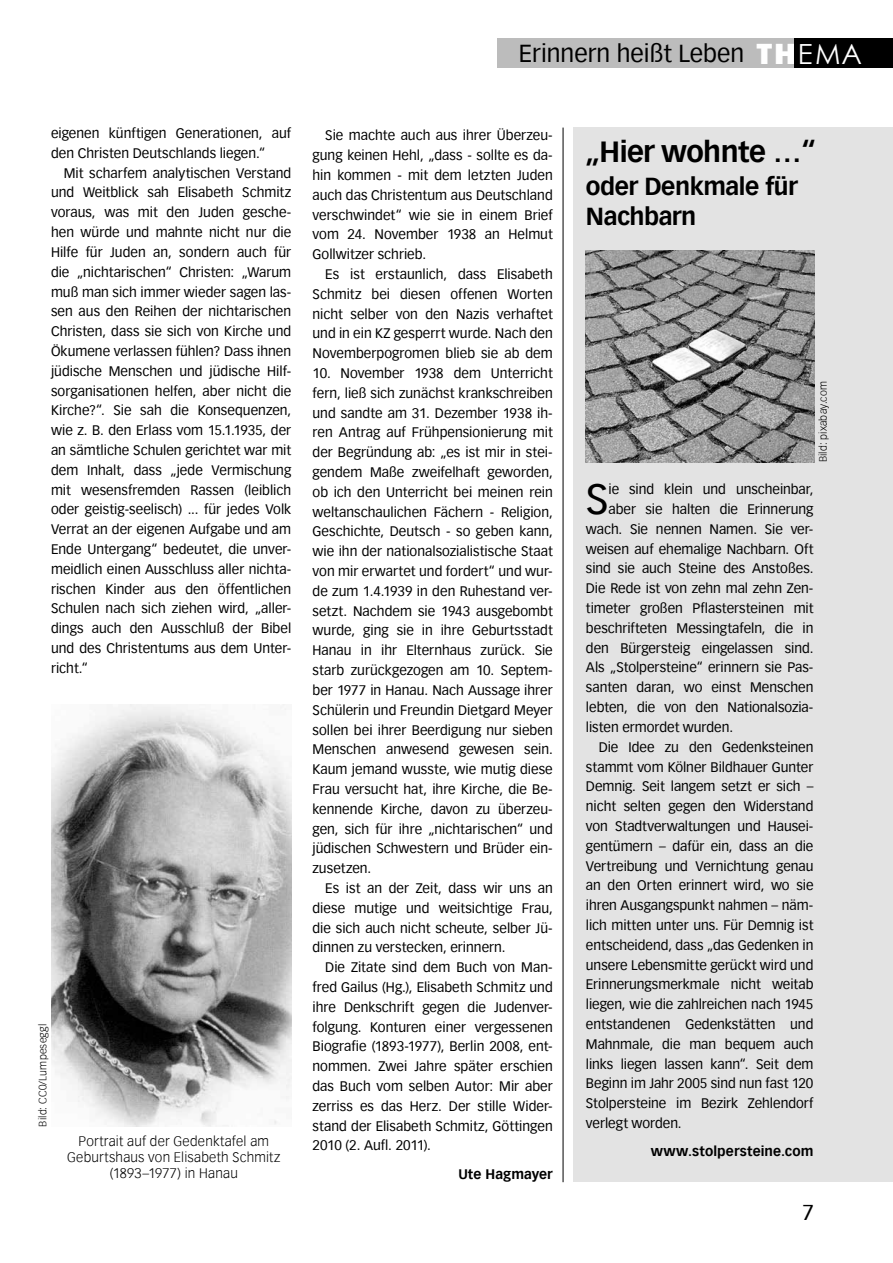
<style>
.page{position:relative;width:893px;height:1263px;background:#fff}
.page>*{position:absolute;margin:0;border:0;box-sizing:border-box;transform-origin:0 0}
.t1{font:41.25px "Vectora Com";color:#000}
.t2{font:700 28.5px "Vectora Com";letter-spacing:-.02em;color:#000}
.t3{font:24px "Vectora Com";color:#000}
.t4{font:700 24px/30px "Vectora Com";letter-spacing:-.02em;color:#000}
.t5{font:21px "Vectora Com";color:#000}
.t6{font:13.5px/19.8px "Vectora Com";color:#000;text-align:justify}
.t7{font:300 13.5px/16.2px "Vectora Com";letter-spacing:.015em;color:#000;text-align:center}
.t8{font:700 13.5px "Vectora Com";letter-spacing:.005em;color:#000}
.t9{font:300 10.5px "Vectora Com";letter-spacing:.015em;color:#000}
.s1{font-family:"Franklin Gothic";font-weight:800;font-size:30px;color:#fff}
.s2{font-family:"Century Gothic";font-size:27.75px;color:#fff}
</style>
<div class="page">
<div style="left:573px;top:128px;width:320px;height:1054px;background:#e3e3e3"></div>
<div style="left:497px;top:38px;width:251px;height:30px;background:#bcbcbc"></div>
<div style="left:748px;top:38px;width:48px;height:30px;background:#bcbcbc"></div>
<div style="left:794px;top:38px;width:99px;height:30px;background:#000"></div>
<img style="left:51px;top:704px;width:241px;height:422px">
<hr style="left:563px;top:128px;width:1px;height:1054px;background:#000">
<img style="left:585px;top:251px;width:229px;height:211px">
<h3 class="t3" style="left:519px;top:40px;width:345px">Erinnern heißt Leben <span class="s1">TH</span><span class="s2">EMA</span></h3>
<p class="t6" style="left:51px;top:123px;width:242px">eigenen künftigen Generationen, auf den Christen Deutschlands liegen.“</p>
<p class="t6" style="left:51px;top:163px;width:242px;text-indent:13px">Mit scharfem analytischen Verstand und Weitblick sah Elisabeth Schmitz voraus, was mit den Juden gesche&shy;hen würde und mahnte nicht nur die Hilfe für Juden an, sondern auch für die „nichtarischen“ Christen: „Warum muß man sich immer wieder sagen las&shy;sen aus den Reihen der nichtarischen Christen, dass sie sich von Kirche und Ökumene verlassen fühlen? Dass ihnen jüdische Menschen und jüdische Hilf&shy;sorganisationen helfen, aber nicht die Kirche?“. Sie sah die Konsequenzen, wie z. B. den Erlass vom 15.1.1935, der an sämtliche Schulen gerichtet war mit dem Inhalt, dass „jede Vermischung mit wesensfremden Rassen (leiblich oder geistig-seelisch) ... für jedes Volk Verrat an der eigenen Aufgabe und am Ende Untergang“ bedeutet, die unver&shy;meidlich einen Ausschluss aller nichta&shy;rischen Kinder aus den öffentlichen Schulen nach sich ziehen wird, „aller&shy;dings auch den Ausschluß der Bibel und des Christentums aus dem Unter&shy;richt.“</p>
<p class="t9" style="left:36px;top:1126px;width:104px;rotate:-90deg">Bild: CC0/Lumpeseggl</p>
<p class="t7" style="left:67px;top:1133px;width:215px">Portrait auf der Gedenktafel am<br>Geburtshaus von Elisabeth Schmitz (1893–1977) in Hanau</p>
<p class="t6" style="left:313px;top:126px;width:242px;text-indent:13px">Sie machte auch aus ihrer Überzeu&shy;gung keinen Hehl, „dass - sollte es da&shy;hin kommen - mit dem letzten Juden auch das Christentum aus Deutschland verschwindet“ wie sie in einem Brief vom 24. November 1938 an Helmut Gollwitzer schrieb.</p>
<p class="t6" style="left:313px;top:264px;width:242px;text-indent:13px">Es ist erstaunlich, dass Elisabeth Schmitz bei diesen offenen Worten nicht selber von den Nazis verhaftet und in ein KZ gesperrt wurde. Nach den Novemberpogromen blieb sie ab dem</p>
<p class="t6" style="left:313px;top:363px;width:242px">10. November 1938 dem Unterricht fern, ließ sich zunächst krankschreiben und sandte am 31. Dezember 1938 ih&shy;ren Antrag auf Frühpensionierung mit der Begründung ab: „es ist mir in stei&shy;gendem Maße zweifelhaft geworden, ob ich den Unterricht bei meinen rein weltanschaulichen Fächern - Religion, Geschichte, Deutsch - so geben kann, wie ihn der nationalsozialistische Staat von mir erwartet und fordert“ und wur&shy;de zum 1.4.1939 in den Ruhestand ver&shy;setzt. Nachdem sie 1943 ausgebombt wurde, ging sie in ihre Geburtsstadt Hanau in ihr Elternhaus zurück. Sie starb zurückgezogen am 10. Septem&shy;ber 1977 in Hanau. Nach Aussage ihrer Schülerin und Freundin Dietgard Meyer sollen bei ihrer Beerdigung nur sieben Menschen anwesend gewesen sein.<br>Kaum jemand wusste, wie mutig diese Frau versucht hat, ihre Kirche, die Be&shy;kennende Kirche, davon zu überzeu&shy;gen, sich für ihre „nichtarischen“ und jüdischen Schwestern und Brüder ein&shy;zusetzen.</p>
<p class="t6" style="left:313px;top:878px;width:242px;text-indent:13px">Es ist an der Zeit, dass wir uns an diese mutige und weitsichtige Frau, die sich auch nicht scheute, selber Jü&shy;dinnen zu verstecken, erinnern.</p>
<p class="t6" style="left:313px;top:957px;width:242px;text-indent:13px">Die Zitate sind dem Buch von Man&shy;fred Gailus (Hg.), Elisabeth Schmitz und ihre Denkschrift gegen die Judenver&shy;folgung. Konturen einer vergessenen Biografie (1893-1977), Berlin 2008, ent&shy;nommen. Zwei Jahre später erschien das Buch vom selben Autor: Mir aber zerriss es das Herz. Der stille Wider&shy;stand der Elisabeth Schmitz, Göttingen 2010 (2. Aufl. 2011).</p>
<p class="t8" style="left:458px;top:1166px;width:96px">Ute Hagmayer</p>
<h2 class="t2" style="left:586px;top:135px;width:231px">„Hier wohnte …“</h2>
<h3 class="t4" style="left:586px;top:172px;width:213px">oder Denkmale für<br>Nachbarn</h3>
<p class="t9" style="left:817px;top:462px;width:83px;rotate:-90deg">Bild: pixabay.com</p>
<h1 class="t1" style="left:586px;top:474px;width:24px">S</h1>
<p class="t6" style="left:608px;top:479px;width:206px">ie sind klein und unscheinbar,</p>
<p class="t6" style="left:608px;top:499px;width:206px">aber sie halten die Erinnerung</p>
<p class="t6" style="left:586px;top:519px;width:229px">wach. Sie nennen Namen. Sie ver-</p>
<p class="t6" style="left:586px;top:539px;width:229px">weisen auf ehemalige Nachbarn. Oft</p>
<p class="t6" style="left:586px;top:559px;width:229px">sind sie auch Steine des Anstoßes.</p>
<p class="t6" style="left:586px;top:579px;width:229px">Die Rede ist von zehn mal zehn Zen-</p>
<p class="t6" style="left:586px;top:598px;width:229px">timeter großen Pflastersteinen mit</p>
<p class="t6" style="left:586px;top:618px;width:229px">beschrifteten Messingtafeln, die in</p>
<p class="t6" style="left:586px;top:638px;width:229px">den Bürgersteig eingelassen sind.</p>
<p class="t6" style="left:586px;top:658px;width:229px">Als „Stolpersteine“ erinnern sie Pas-</p>
<p class="t6" style="left:586px;top:678px;width:229px">santen daran, wo einst Menschen</p>
<p class="t6" style="left:586px;top:697px;width:229px">lebten, die von den Nationalsozia-</p>
<p class="t6" style="left:586px;top:717px;width:149px">listen ermordet wurden.</p>
<p class="t6" style="left:599px;top:737px;width:216px">Die Idee zu den Gedenksteinen</p>
<p class="t6" style="left:586px;top:757px;width:229px">stammt vom Kölner Bildhauer Gunter</p>
<p class="t6" style="left:586px;top:777px;width:229px">Demnig. Seit langem setzt er sich –</p>
<p class="t6" style="left:586px;top:796px;width:229px">nicht selten gegen den Widerstand</p>
<p class="t6" style="left:586px;top:816px;width:229px">von Stadtverwaltungen und Hausei-</p>
<p class="t6" style="left:586px;top:836px;width:229px">gentümern – dafür ein, dass an die</p>
<p class="t6" style="left:586px;top:856px;width:229px">Vertreibung und Vernichtung genau</p>
<p class="t6" style="left:586px;top:876px;width:229px">an den Orten erinnert wird, wo sie</p>
<p class="t6" style="left:586px;top:895px;width:229px">ihren Ausgangspunkt nahmen – näm-</p>
<p class="t6" style="left:586px;top:915px;width:229px">lich mitten unter uns. Für Demnig ist</p>
<p class="t6" style="left:586px;top:935px;width:229px">entscheidend, dass „das Gedenken in</p>
<p class="t6" style="left:586px;top:955px;width:229px">unsere Lebensmitte gerückt wird und</p>
<p class="t6" style="left:586px;top:975px;width:229px">Erinnerungsmerkmale nicht weitab</p>
<p class="t6" style="left:586px;top:994px;width:229px">liegen, wie die zahlreichen nach 1945</p>
<p class="t6" style="left:586px;top:1014px;width:229px">entstandenen Gedenkstätten und</p>
<p class="t6" style="left:586px;top:1034px;width:229px">Mahnmale, die man bequem auch</p>
<p class="t6" style="left:586px;top:1054px;width:229px">links liegen lassen kann“. Seit dem</p>
<p class="t6" style="left:586px;top:1074px;width:229px">Beginn im Jahr 2005 sind nun fast 120</p>
<p class="t6" style="left:586px;top:1093px;width:229px">Stolpersteine im Bezirk Zehlendorf</p>
<p class="t6" style="left:586px;top:1113px;width:97px">verlegt worden.</p>
<p class="t8" style="left:651px;top:1143px;width:164px">www.stolpersteine.com</p>
<h3 class="t5" style="left:803px;top:1200px;width:13px">7</h3>
</div>
